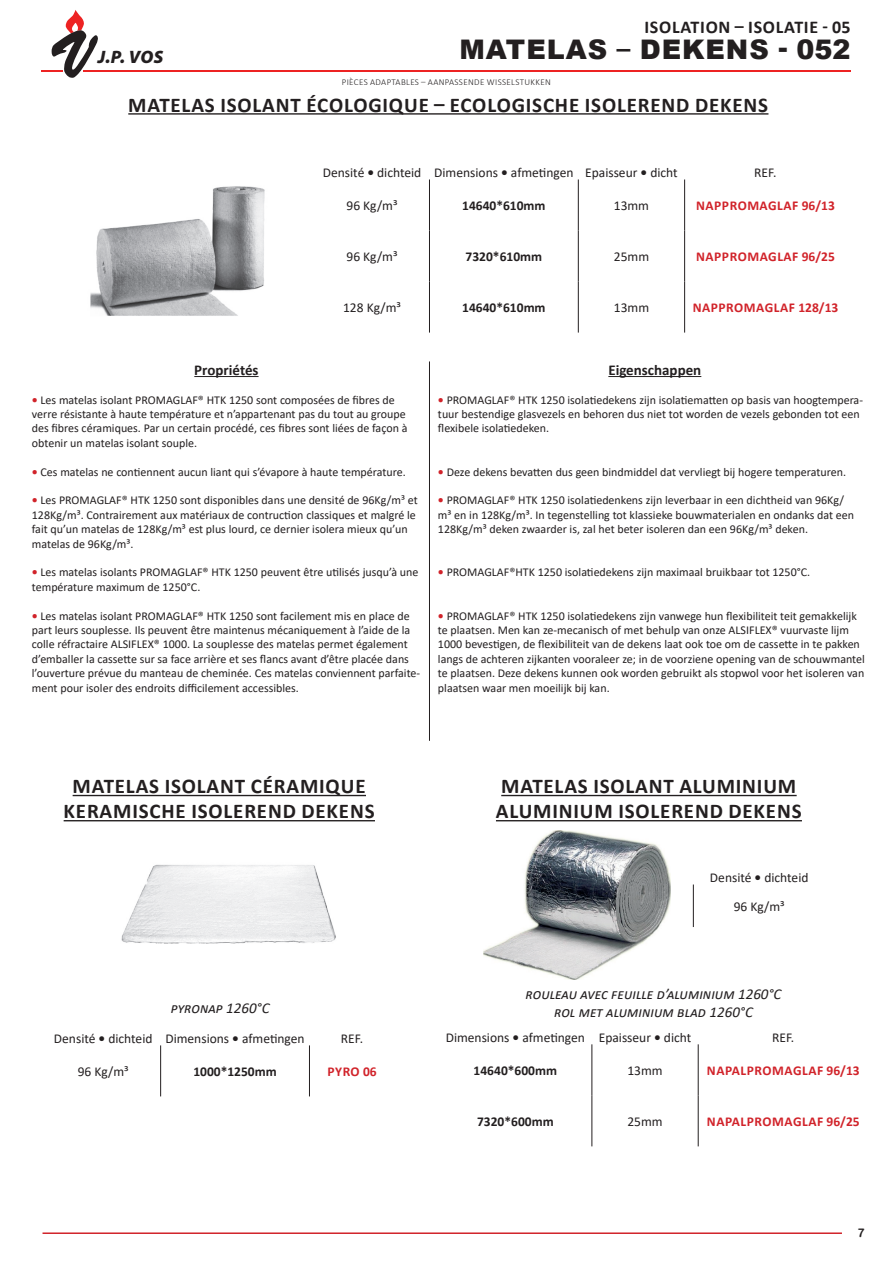
<style>
.page{position:relative;width:893px;height:1263px;background:#fff}
.page>*{position:absolute;margin:0;border:0;box-sizing:border-box;transform-origin:0 0}
.t1{font:900 27px "Arial";letter-spacing:.035em;color:#231f20}
.t2{font:700 21px/25.2px "Calibri";letter-spacing:.04em;color:#231f20}
.t3{font:700 18px "Calibri";letter-spacing:.04em;color:#231f20}
.t4{font:italic 900 18px "Myriad Pro";color:#231f20}
.t5{font:italic 15px/18px "Calibri";color:#231f20;text-align:center}
.t6{font:700 15px "Calibri";color:#231f20}
.t7{font:13.5px/28.5px "Calibri";color:#231f20;text-align:center}
.t8{font:700 13.5px "Calibri";letter-spacing:.04em;color:#d1232a}
.t9{font:700 13.5px "Calibri";color:#231f20}
.t10{font:12px/14.4px "Calibri";color:#231f20}
.t11{font:12px "Arial Rounded MT Bold";color:#231f20}
.t12{font:300 9px "Calibri";letter-spacing:.04em;color:#231f20}
.s1{font-weight:700}
.s2{font-weight:700;color:#d1232a}
</style>
<div class="page">
<hr style="left:43px;top:1232px;width:799px;height:2px;background:#d1232a">
<svg style="left:52px;top:10px;width:46px;height:68px"></svg>
<hr style="left:83px;top:70px;width:767px;height:2px;background:#ed2323">
<hr style="left:41px;top:70px;width:21px;height:2px;background:#ed2323">
<hr style="left:128px;top:113px;width:640px;height:2px;background:#231f20">
<img style="left:90px;top:186px;width:175px;height:130px">
<hr style="left:429px;top:179px;width:1px;height:51px;background:#231f20">
<hr style="left:429px;top:230px;width:1px;height:52px;background:#231f20">
<hr style="left:429px;top:282px;width:1px;height:51px;background:#231f20">
<hr style="left:578px;top:179px;width:1px;height:51px;background:#231f20">
<hr style="left:578px;top:230px;width:1px;height:52px;background:#231f20">
<hr style="left:578px;top:282px;width:1px;height:51px;background:#231f20">
<hr style="left:684px;top:179px;width:1px;height:51px;background:#231f20">
<hr style="left:684px;top:230px;width:1px;height:52px;background:#231f20">
<hr style="left:684px;top:282px;width:1px;height:51px;background:#231f20">
<hr style="left:429px;top:361px;width:1px;height:380px;background:#231f20">
<hr style="left:194px;top:376px;width:65px;height:1px;background:#231f20">
<hr style="left:608px;top:376px;width:93px;height:1px;background:#231f20">
<hr style="left:501px;top:795px;width:296px;height:1px;background:#231f20">
<hr style="left:496px;top:820px;width:306px;height:1px;background:#231f20">
<hr style="left:73px;top:795px;width:293px;height:1px;background:#231f20">
<hr style="left:64px;top:820px;width:311px;height:1px;background:#231f20">
<img style="left:483px;top:830px;width:188px;height:149px">
<hr style="left:592px;top:1044px;width:1px;height:51px;background:#231f20">
<hr style="left:592px;top:1095px;width:1px;height:51px;background:#231f20">
<hr style="left:698px;top:1044px;width:1px;height:51px;background:#231f20">
<hr style="left:698px;top:1095px;width:1px;height:51px;background:#231f20">
<img style="left:121px;top:864px;width:215px;height:80px">
<hr style="left:160px;top:1045px;width:1px;height:51px;background:#231f20">
<hr style="left:309px;top:1045px;width:1px;height:51px;background:#231f20">
<hr style="left:693px;top:884px;width:1px;height:43px;background:#231f20">
<h3 class="t3" style="left:644px;top:14px;width:208px">ISOLATION – ISOLATIE - 05</h3>
<h1 class="t1" style="left:459px;top:30px;width:392px">MATELAS – DEKENS - 052</h1>
<h2 class="t2" style="left:128px;top:92px;width:641px">MATELAS ISOLANT ÉCOLOGIQUE – ECOLOGISCHE ISOLEREND DEKENS</h2>
<h3 class="t4" style="left:98px;top:47px;width:67px">J.P. VOS</h3>
<p class="t12" style="left:342px;top:77px;width:211px">PIÈCES ADAPTABLES – AANPASSENDE WISSELSTUKKEN</p>
<p class="t7" style="left:323px;top:158px;width:356px">Densité <span class="s1">•</span> dichteid Dimensions <span class="s1">•</span> afmetingen Epaisseur <span class="s1">•</span> dicht</p>
<p class="t7" style="left:754px;top:158px;width:24px">REF.</p>
<p class="t7" style="left:346px;top:191px;width:53px">96 Kg/m³</p>
<p class="t9" style="left:462px;top:196px;width:85px">14640*610mm</p>
<p class="t7" style="left:614px;top:191px;width:37px">13mm</p>
<p class="t8" style="left:696px;top:196px;width:140px">NAPPROMAGLAF 96/13</p>
<p class="t7" style="left:346px;top:242px;width:53px">96 Kg/m³</p>
<p class="t9" style="left:466px;top:247px;width:78px">7320*610mm</p>
<p class="t7" style="left:614px;top:242px;width:37px">25mm</p>
<p class="t8" style="left:696px;top:247px;width:140px">NAPPROMAGLAF 96/25</p>
<p class="t7" style="left:343px;top:293px;width:59px">128 Kg/m³</p>
<p class="t9" style="left:462px;top:298px;width:85px">14640*610mm</p>
<p class="t7" style="left:614px;top:293px;width:37px">13mm</p>
<p class="t8" style="left:693px;top:298px;width:147px">NAPPROMAGLAF 128/13</p>
<p class="t6" style="left:194px;top:359px;width:66px">Propriétés</p>
<p class="t10" style="left:32px;top:392px;width:377px"><span class="s2">•</span> Les matelas isolant PROMAGLAF® HTK 1250 sont composées de fibres de verre résistante à haute température et n’appartenant pas du tout au groupe des fibres céramiques. Par un certain procédé, ces fibres sont liées de façon à obtenir un matelas isolant souple.</p>
<p class="t10" style="left:32px;top:464px;width:375px"><span class="s2">•</span> Ces matelas ne contiennent aucun liant qui s’évapore à haute température.</p>
<p class="t10" style="left:32px;top:493px;width:387px"><span class="s2">•</span> Les PROMAGLAF® HTK 1250 sont disponibles dans une densité de 96Kg/m³ et 128Kg/m³. Contrairement aux matériaux de contruction classiques et malgré le fait qu’un matelas de 128Kg/m³ est plus lourd, ce dernier isolera mieux qu’un matelas de 96Kg/m³.</p>
<p class="t10" style="left:32px;top:565px;width:388px"><span class="s2">•</span> Les matelas isolants PROMAGLAF® HTK 1250 peuvent être utilisés jusqu’à une température maximum de 1250°C.</p>
<p class="t10" style="left:32px;top:608px;width:390px"><span class="s2">•</span> Les matelas isolant PROMAGLAF® HTK 1250 sont facilement mis en place de part leurs souplesse. Ils peuvent être maintenus mécaniquement à l’aide de la colle réfractaire ALSIFLEX® 1000. La souplesse des matelas permet également d’emballer la cassette sur sa face arrière et ses flancs avant d’être placée dans l’ouverture prévue du manteau de cheminée. Ces matelas conviennent parfaite&shy;ment pour isoler des endroits difficilement accessibles.</p>
<p class="t6" style="left:608px;top:359px;width:94px">Eigenschappen</p>
<p class="t10" style="left:438px;top:392px;width:427px"><span class="s2">•</span> PROMAGLAF® HTK 1250 isolatiedekens zijn isolatiematten op basis van hoogtempera&shy;tuur bestendige glasvezels en behoren dus niet tot worden de vezels gebonden tot een flexibele isolatiedeken.</p>
<p class="t10" style="left:438px;top:464px;width:410px"><span class="s2">•</span> Deze dekens bevatten dus geen bindmiddel dat vervliegt bij hogere temperaturen.</p>
<p class="t10" style="left:438px;top:493px;width:418px"><span class="s2">•</span> PROMAGLAF® HTK 1250 isolatiedenkens zijn leverbaar in een dichtheid van 96Kg/ m³ en in 128Kg/m³. In tegenstelling tot klassieke bouwmaterialen en ondanks dat een<br>128Kg/m³ deken zwaarder is, zal het beter isoleren dan een 96Kg/m³ deken.</p>
<p class="t10" style="left:438px;top:565px;width:374px"><span class="s2">•</span> PROMAGLAF®HTK 1250 isolatiedekens zijn maximaal bruikbaar tot 1250°C.</p>
<p class="t10" style="left:438px;top:608px;width:428px"><span class="s2">•</span> PROMAGLAF® HTK 1250 isolatiedekens zijn vanwege hun flexibiliteit teit gemakkelijk te plaatsen. Men kan ze-mecanisch of met behulp van onze ALSIFLEX® vuurvaste lijm 1000 bevestigen, de flexibiliteit van de dekens laat ook toe om de cassette in te pakken langs de achteren zijkanten vooraleer ze; in de voorziene opening van de schouwmantel te plaatsen. Deze dekens kunnen ook worden gebruikt als stopwol voor het isoleren van plaatsen waar men moeilijk bij kan.</p>
<h2 class="t2" style="left:64px;top:773px;width:312px;text-align:center">MATELAS ISOLANT CÉRAMIQUE<br>KERAMISCHE ISOLEREND DEKENS</h2>
<p class="t5" style="left:171px;top:999px;width:100px">pyronap 1260°C</p>
<p class="t7" style="left:54px;top:1024px;width:252px">Densité <span class="s1">•</span> dichteid Dimensions <span class="s1">•</span> afmetingen</p>
<p class="t7" style="left:341px;top:1024px;width:24px">REF.</p>
<p class="t7" style="left:78px;top:1057px;width:53px">96 Kg/m³</p>
<p class="t9" style="left:193px;top:1062px;width:85px">1000*1250mm</p>
<p class="t8" style="left:327px;top:1062px;width:51px">PYRO 06</p>
<h2 class="t2" style="left:496px;top:773px;width:307px">MATELAS ISOLANT ALUMINIUM<br>ALUMINIUM ISOLEREND DEKENS</h2>
<p class="t7" style="left:710px;top:863px;width:100px">Densité <span class="s1">•</span> dichteid<br>96 Kg/m³</p>
<p class="t5" style="left:526px;top:985px;width:257px">rouleau avec feuille d’aluminium 1260°C rol met aluminium blad 1260°C</p>
<p class="t7" style="left:446px;top:1023px;width:247px">Dimensions <span class="s1">•</span> afmetingen Epaisseur <span class="s1">•</span> dicht</p>
<p class="t7" style="left:772px;top:1023px;width:24px">REF.</p>
<p class="t9" style="left:474px;top:1061px;width:85px">14640*600mm</p>
<p class="t7" style="left:627px;top:1056px;width:37px">13mm</p>
<p class="t8" style="left:707px;top:1061px;width:154px">NAPALPROMAGLAF 96/13</p>
<p class="t9" style="left:477px;top:1112px;width:78px">7320*600mm</p>
<p class="t7" style="left:627px;top:1107px;width:37px">25mm</p>
<p class="t8" style="left:707px;top:1112px;width:154px">NAPALPROMAGLAF 96/25</p>
<p class="t11" style="left:857px;top:1225px;width:9px">7</p>
</div>
